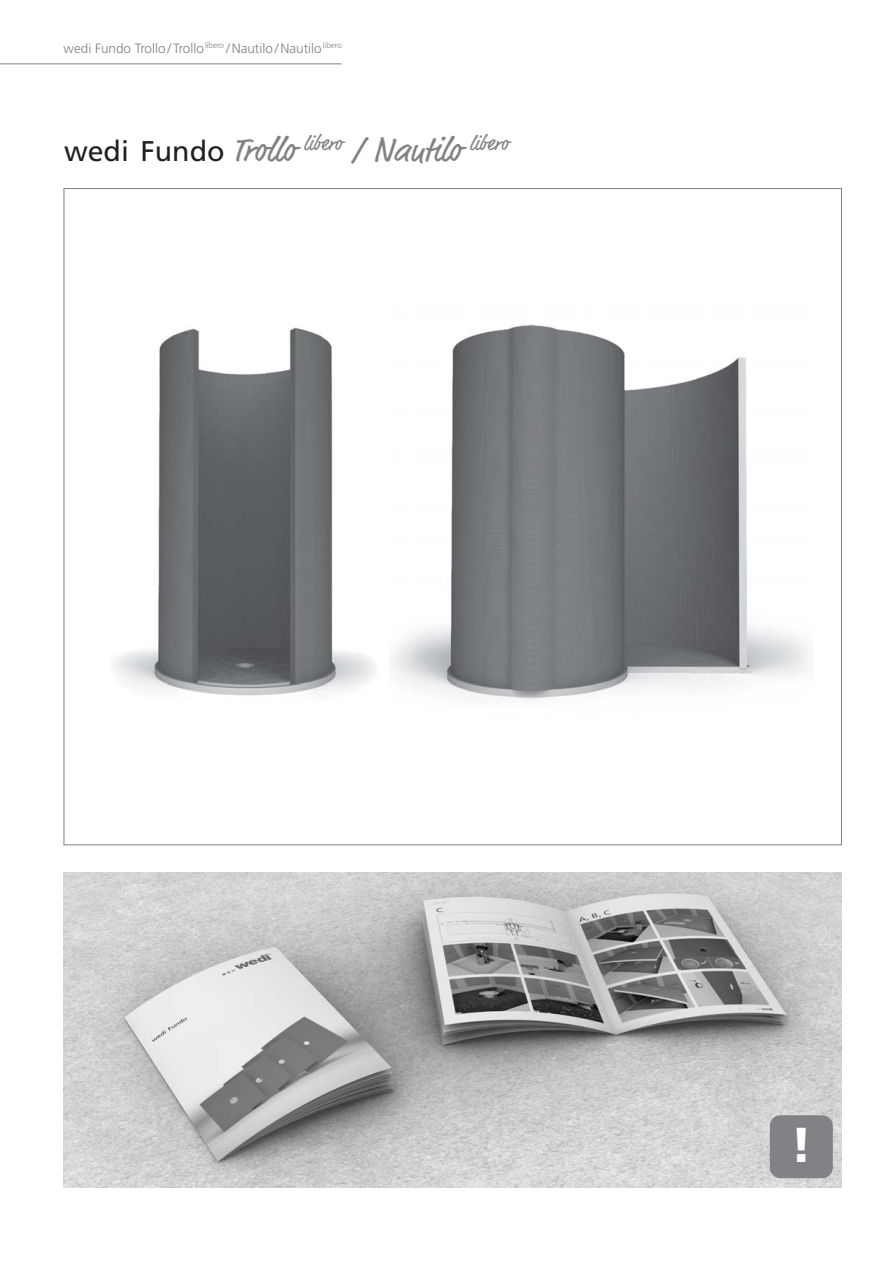
<style>
.page{position:relative;width:893px;height:1263px;background:#fff}
.page>*{position:absolute;margin:0;border:0;box-sizing:border-box;transform-origin:0 0}
.t1{font:900 49.05px "Frutiger LT Std";color:#fff}
.t2{font:34.5px "Market";color:#808285}
.t3{font:300 13.5px "Frutiger LT Std";color:#808285}
.s1{font-family:"Frutiger LT Std";font-size:28.5px;color:#231f20}
</style>
<div class="page">
<img style="left:392px;top:324px;width:417px;height:375px">
<img style="left:114px;top:327px;width:261px;height:369px">
<hr style="left:0;top:63px;width:341px;height:1px;background:#808285">
<img style="left:64px;top:872px;width:778px;height:315px">
<div style="left:770px;top:1115px;width:63px;height:63px;background:#808285;border-radius:11px"></div>
<p class="t3" style="left:64px;top:43px;width:280px">wedi Fundo Trollo / Trollo<sup>libero</sup> / Nautilo / Nautilo<sup>libero</sup></p>
<h2 class="t2" style="left:64px;top:133px;width:446px"><span class="s1">wedi Fundo</span> Trollo <sup>libero</sup> / Nautilo <sup>libero</sup></h2>
<h1 class="t1" style="left:790px;top:1117px;width:23px">!</h1>
</div>
